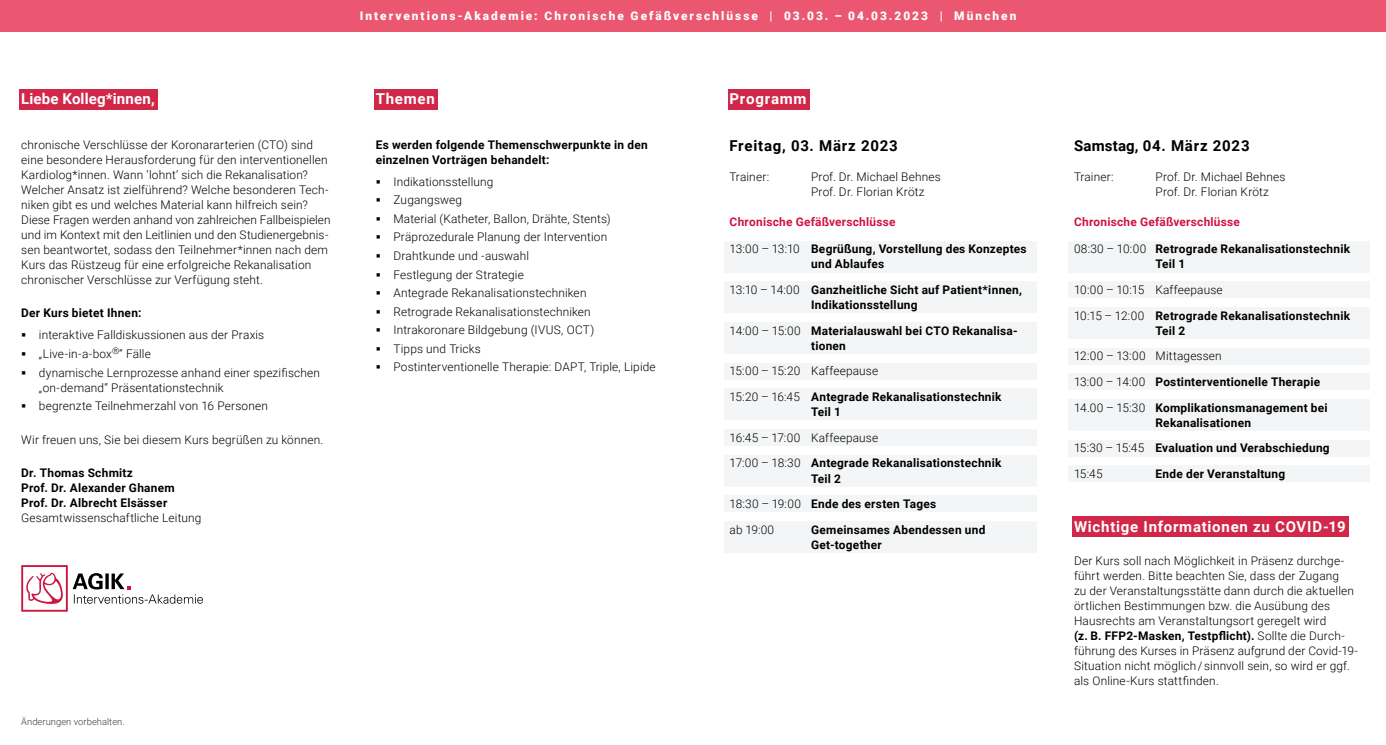
<style>
.page{position:relative;width:1386px;height:745px;background:#fff}
.page>*{position:absolute;margin:0;border:0;box-sizing:border-box;transform-origin:0 0}
.t1{font:700 15px "Roboto";letter-spacing:.05em;color:#fff}
.t2{font:700 15px "Roboto";letter-spacing:.05em;color:#000}
.t3{font:700 15px "Roboto";letter-spacing:.01em;color:#fff}
.t4{font:300 11.88px/15px "Roboto";letter-spacing:.015em;color:#000}
.t5{font:700 11.88px/15px "Roboto";letter-spacing:.02em;color:#000}
.t6{font:900 11.88px "Roboto";letter-spacing:.17em;color:#fff}
.t7{font:700 11.88px "Roboto";letter-spacing:.02em;color:#ce1442}
.t8{font:300 9.38px "Roboto";letter-spacing:.005em;color:#3c3c3b}
.s1{font-weight:300}
.s2{font-weight:700}
</style>
<div class="page">
<div style="left:0;top:0;width:1385px;height:32px;background:#eb5771"></div>
<div style="left:19px;top:89px;width:139px;height:21px;background:#d12849"></div>
<div style="left:724px;top:241px;width:312px;height:31px;background:#f4f5f6"></div>
<div style="left:724px;top:281px;width:312px;height:31px;background:#f4f5f6"></div>
<div style="left:724px;top:322px;width:312px;height:31px;background:#f4f5f6"></div>
<div style="left:724px;top:363px;width:312px;height:16px;background:#f4f5f6"></div>
<div style="left:724px;top:388px;width:312px;height:31px;background:#f4f5f6"></div>
<div style="left:724px;top:429px;width:312px;height:16px;background:#f4f5f6"></div>
<div style="left:724px;top:454px;width:312px;height:31px;background:#f4f5f6"></div>
<div style="left:724px;top:495px;width:312px;height:16px;background:#f4f5f6"></div>
<div style="left:724px;top:521px;width:312px;height:31px;background:#f4f5f6"></div>
<div style="left:1068px;top:241px;width:301px;height:31px;background:#f4f5f6"></div>
<div style="left:1068px;top:281px;width:301px;height:16px;background:#f4f5f6"></div>
<div style="left:1068px;top:307px;width:301px;height:31px;background:#f4f5f6"></div>
<div style="left:1068px;top:348px;width:301px;height:16px;background:#f4f5f6"></div>
<div style="left:1068px;top:373px;width:301px;height:16px;background:#f4f5f6"></div>
<div style="left:1068px;top:399px;width:301px;height:31px;background:#f4f5f6"></div>
<div style="left:1068px;top:439px;width:301px;height:16px;background:#f4f5f6"></div>
<div style="left:1068px;top:465px;width:301px;height:16px;background:#f4f5f6"></div>
<div style="left:1072px;top:516px;width:276px;height:20px;background:#d12849"></div>
<div style="left:374px;top:89px;width:64px;height:21px;background:#d12849"></div>
<div style="left:728px;top:89px;width:81px;height:21px;background:#d12849"></div>
<svg style="left:73px;top:573px;width:130px;height:30px"></svg>
<svg style="left:26px;top:572px;width:37px;height:32px"></svg>
<div style="left:21px;top:564px;width:47px;height:47px;border:2px solid #ce1442"></div>
<p class="t3" style="left:21px;top:88px;width:135px">Liebe Kolleg*innen,</p>
<p class="t4" style="left:21px;top:136px;width:311px">chronische Verschlüsse der Koronararterien (CTO) sind eine besondere Herausforderung für den interventionellen Kardiolog*innen. Wann ‘lohnt’ sich die Rekanalisation?<br>Welcher Ansatz ist zielführend? Welche besonderen Tech&shy;niken gibt es und welches Material kann hilfreich sein?<br>Diese Fragen werden anhand von zahlreichen Fallbeispielen und im Kontext mit den Leitlinien und den Studienergebnis&shy;sen beantwortet, sodass den Teilnehmer*innen nach dem Kurs das Rüstzeug für eine erfolgreiche Rekanalisation chronischer Verschlüsse zur Verfügung steht.</p>
<p class="t5" style="left:21px;top:305px;width:122px">Der Kurs bietet Ihnen:</p>
<p class="t4" style="left:39px;top:325px;width:283px;line-height:18.5px">interaktive Falldiskussionen aus der Praxis „Live-in-a-box<sup>®</sup>” Fälle<br>dynamische Lernprozesse anhand einer spezifischen</p>
<p class="t4" style="left:39px;top:377px;width:230px;line-height:18.5px">„on-demand“ Präsentationstechnik begrenzte Teilnehmerzahl von 16 Personen</p>
<p class="t4" style="left:21px;top:431px;width:304px">Wir freuen uns, Sie bei diesem Kurs begrüßen zu können.</p>
<p class="t5" style="left:21px;top:465px;width:155px">Dr. Thomas Schmitz<br>Prof. Dr. Alexander Ghanem<br>Prof. Dr. Albrecht Elsässer</p>
<p class="t4" style="left:21px;top:510px;width:182px">Gesamtwissenschaftliche Leitung</p>
<p class="t6" style="left:360px;top:8px;width:658px">Interventions-Akademie: Chronische Gefäßverschlüsse | 03.03. – 04.03.2023 | München</p>
<p class="t1" style="left:376px;top:88px;width:61px">Themen</p>
<p class="t5" style="left:376px;top:136px;width:273px">Es werden folgende Themenschwerpunkte in den einzelnen Vorträgen behandelt:</p>
<p class="t4" style="left:393px;top:172px;width:264px;line-height:18.5px">Indikationsstellung<br>Zugangsweg<br>Material (Katheter, Ballon, Drähte, Stents)<br>Präprozedurale Planung der Intervention Drahtkunde und -auswahl<br>Festlegung der Strategie<br>Antegrade Rekanalisationstechniken<br>Retrograde Rekanalisationstechniken Intrakoronare Bildgebung (IVUS, OCT)<br>Tipps und Tricks<br>Postinterventionelle Therapie: DAPT, Triple, Lipide</p>
<p class="t1" style="left:729px;top:88px;width:78px">Programm</p>
<p class="t2" style="left:729px;top:135px;width:170px">Freitag, 03. März 2023</p>
<p class="t4" style="left:729px;top:169px;width:41px">Trainer:</p>
<p class="t4" style="left:811px;top:169px;width:131px">Prof. Dr. Michael Behnes<br>Prof. Dr. Florian Krötz</p>
<p class="t7" style="left:729px;top:213px;width:167px">Chronische Gefäßverschlüsse</p>
<p class="t5" style="left:811px;top:241px;width:217px;text-indent:-81px"><span class="s1">13:00 – 13:10</span> Begrüßung, Vorstellung des Konzeptes und Ablaufes</p>
<p class="t5" style="left:811px;top:282px;width:212px;text-indent:-81px"><span class="s1">13:10 – 14:00</span> Ganzheitliche Sicht auf Patient*innen,<br>Indikationsstellung</p>
<p class="t5" style="left:811px;top:322px;width:207px;text-indent:-81px"><span class="s1">14:00 – 15:00</span> Materialauswahl bei CTO Rekanalisa&shy;tionen</p>
<p class="t4" style="left:729px;top:358px;width:273px;line-height:25.6px">15:00 – 15:20 Kaffeepause<br>15:20 – 16:45 <span class="s2">Antegrade Rekanalisationstechnik</span></p>
<p class="t5" style="left:811px;top:404px;width:31px">Teil 1</p>
<p class="t4" style="left:729px;top:424px;width:273px;line-height:25.6px">16:45 – 17:00 Kaffeepause<br>17:00 – 18:30 <span class="s2">Antegrade Rekanalisationstechnik</span></p>
<p class="t5" style="left:729px;top:464px;width:208px;line-height:25.6px;text-indent:81px">Teil 2<br><span class="s1">18:30 – 19:00</span> Ende des ersten Tages <span class="s1">ab 19:00</span></p>
<p class="t5" style="left:811px;top:521px;width:176px">Gemeinsames Abendessen und<br>Get-together</p>
<p class="t8" style="left:21px;top:714px;width:105px">Änderungen vorbehalten.</p>
<p class="t2" style="left:1074px;top:135px;width:177px">Samstag, 04. März 2023</p>
<p class="t4" style="left:1074px;top:169px;width:41px">Trainer:</p>
<p class="t4" style="left:1155px;top:169px;width:131px">Prof. Dr. Michael Behnes<br>Prof. Dr. Florian Krötz</p>
<p class="t7" style="left:1074px;top:213px;width:167px">Chronische Gefäßverschlüsse</p>
<p class="t5" style="left:1155px;top:241px;width:196px;text-indent:-81px"><span class="s1">08:30 – 10:00</span> Retrograde Rekanalisationstechnik<br>Teil 1</p>
<p class="t4" style="left:1074px;top:276px;width:277px;line-height:25.6px">10:00 – 10:15 Kaffeepause<br>10:15 – 12:00 <span class="s2">Retrograde Rekanalisationstechnik</span></p>
<p class="t5" style="left:1155px;top:322px;width:31px">Teil 2</p>
<p class="t5" style="left:1074px;top:343px;width:255px;line-height:25.6px"><span class="s1">12:00 – 13:00 Mittagessen<br>13:00 – 14:00</span> Postinterventionelle Therapie<br><span class="s1">14.00 – 15:30</span> Komplikationsmanagement bei</p>
<p class="t5" style="left:1074px;top:409px;width:257px;line-height:25.6px;text-indent:81px">Rekanalisationen<br><span class="s1">15:30 – 15:45</span> Evaluation und Verabschiedung<br><span class="s1">15:45</span></p>
<p class="t5" style="left:1155px;top:465px;width:131px">Ende der Veranstaltung</p>
<p class="t1" style="left:1074px;top:515px;width:273px">Wichtige Informationen zu COVID-19</p>
<p class="t4" style="left:1074px;top:552px;width:285px">Der Kurs soll nach Möglichkeit in Präsenz durchge&shy;führt werden. Bitte beachten Sie, dass der Zugang<br>zu der Veranstaltungsstätte dann durch die aktuellen örtlichen Bestimmungen bzw. die Ausübung des Hausrechts am Veranstaltungsort geregelt wird<br><span class="s2">(z. B. FFP2-Masken, Testpflicht).</span> Sollte die Durch&shy;führung des Kurses in Präsenz aufgrund der Covid-19- Situation nicht möglich / sinnvoll sein, so wird er ggf. als Online-Kurs stattfinden.</p>
</div>
